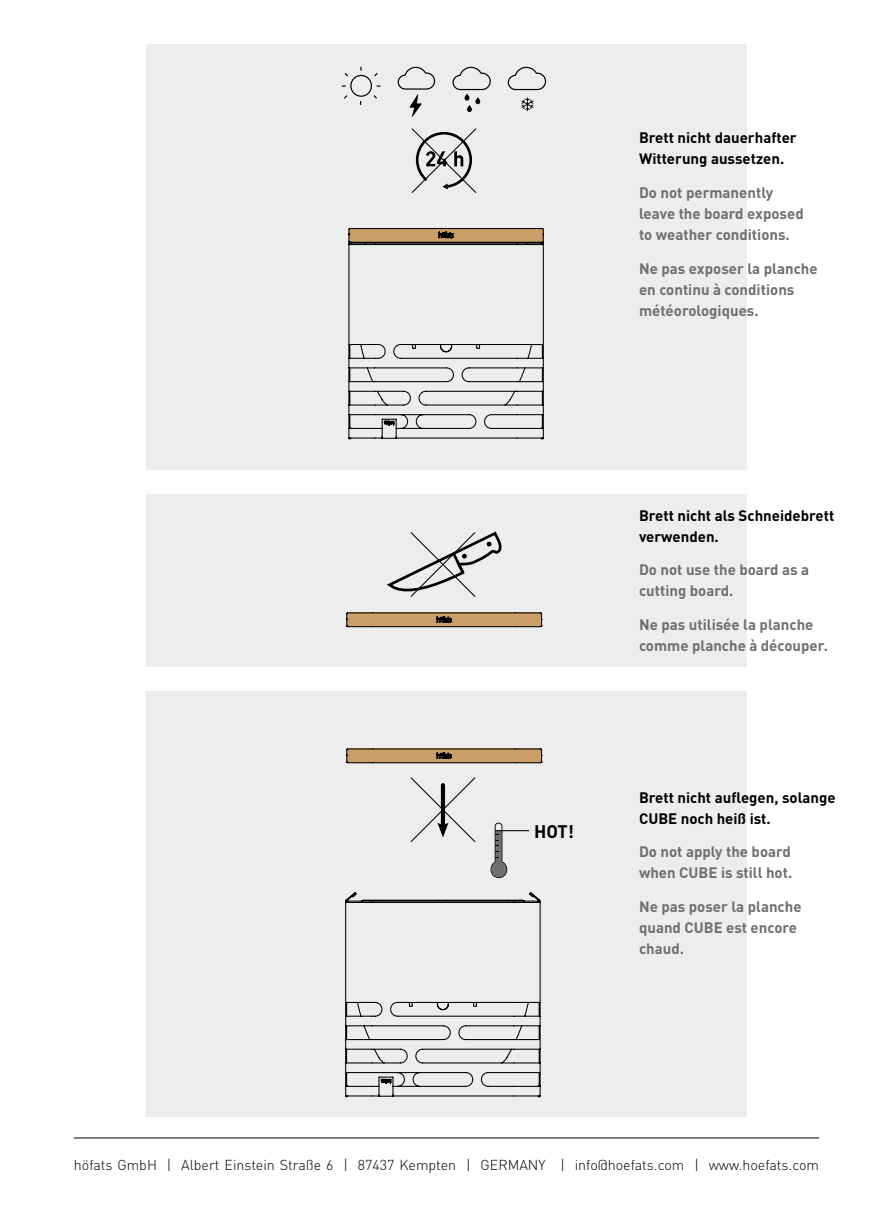
<style>
.page{position:relative;width:893px;height:1212px;background:#fff}
.page>*{position:absolute;margin:0;border:0;box-sizing:border-box;transform-origin:0 0}
.t1{font:700 18px "DIN Pro";color:#000}
.t2{font:700 15px/21px "DIN Pro";color:#706f6f}
.t3{font:700 15px/21px "DIN Pro";color:#000}
.t4{font:300 14.25px "DIN Pro";color:#000}
</style>
<div class="page">
<div style="left:147px;top:691px;width:600px;height:425px;background:#ededed"></div>
<div style="left:146px;top:45px;width:600px;height:425px;background:#ededed"></div>
<svg style="left:411px;top:128px;width:66px;height:65px"></svg>
<svg style="left:452px;top:66px;width:39px;height:46px"></svg>
<svg style="left:507px;top:66px;width:40px;height:25px"></svg>
<svg style="left:521px;top:97px;width:13px;height:14px"></svg>
<svg style="left:341px;top:66px;width:40px;height:39px"></svg>
<svg style="left:397px;top:66px;width:39px;height:51px"></svg>
<svg style="left:348px;top:228px;width:196px;height:212px"></svg>
<svg style="left:346px;top:748px;width:197px;height:16px;background:#a9875c"></svg>
<hr style="left:74px;top:1137px;width:745px;height:1px;background:#000">
<svg style="left:345px;top:892px;width:196px;height:206px"></svg>
<svg style="left:410px;top:777px;width:66px;height:65px"></svg>
<svg style="left:490px;top:822px;width:17px;height:56px"></svg>
<hr style="left:495px;top:830px;width:34px;height:1px;background:#000">
<div style="left:147px;top:494px;width:600px;height:173px;background:#ededed"></div>
<svg style="left:387px;top:531px;width:115px;height:66px"></svg>
<svg style="left:346px;top:612px;width:197px;height:16px;background:#a9875d"></svg>
<p class="t3" style="left:639px;top:127px;width:159px">Brett nicht dauerhafter<br>Witterung aussetzen.</p>
<p class="t2" style="left:639px;top:181px;width:166px">Do not permanently leave the board exposed to weather conditions.</p>
<p class="t2" style="left:639px;top:257px;width:180px">Ne pas exposer la planche en continu à conditions météorologiques.</p>
<p class="t1" style="left:534px;top:819px;width:42px">HOT!</p>
<p class="t3" style="left:639px;top:504px;width:197px">Brett nicht als Schneidebrett verwenden.</p>
<p class="t2" style="left:639px;top:559px;width:172px">Do not use the board as a cutting board.</p>
<p class="t2" style="left:639px;top:613px;width:190px">Ne pas utilisée la planche comme planche à découper.</p>
<p class="t3" style="left:639px;top:786px;width:198px">Brett nicht auflegen, solange<br>CUBE noch heiß ist.</p>
<p class="t2" style="left:639px;top:841px;width:155px">Do not apply the board when CUBE is still hot.</p>
<p class="t2" style="left:639px;top:895px;width:164px">Ne pas poser la planche quand CUBE est encore chaud.</p>
<p class="t4" style="left:74px;top:1155px;width:747px">höfats GmbH | Albert Einstein Straße 6 | 87437 Kempten | GERMANY | info@hoefats.com | www.hoefats.com</p>
</div>
